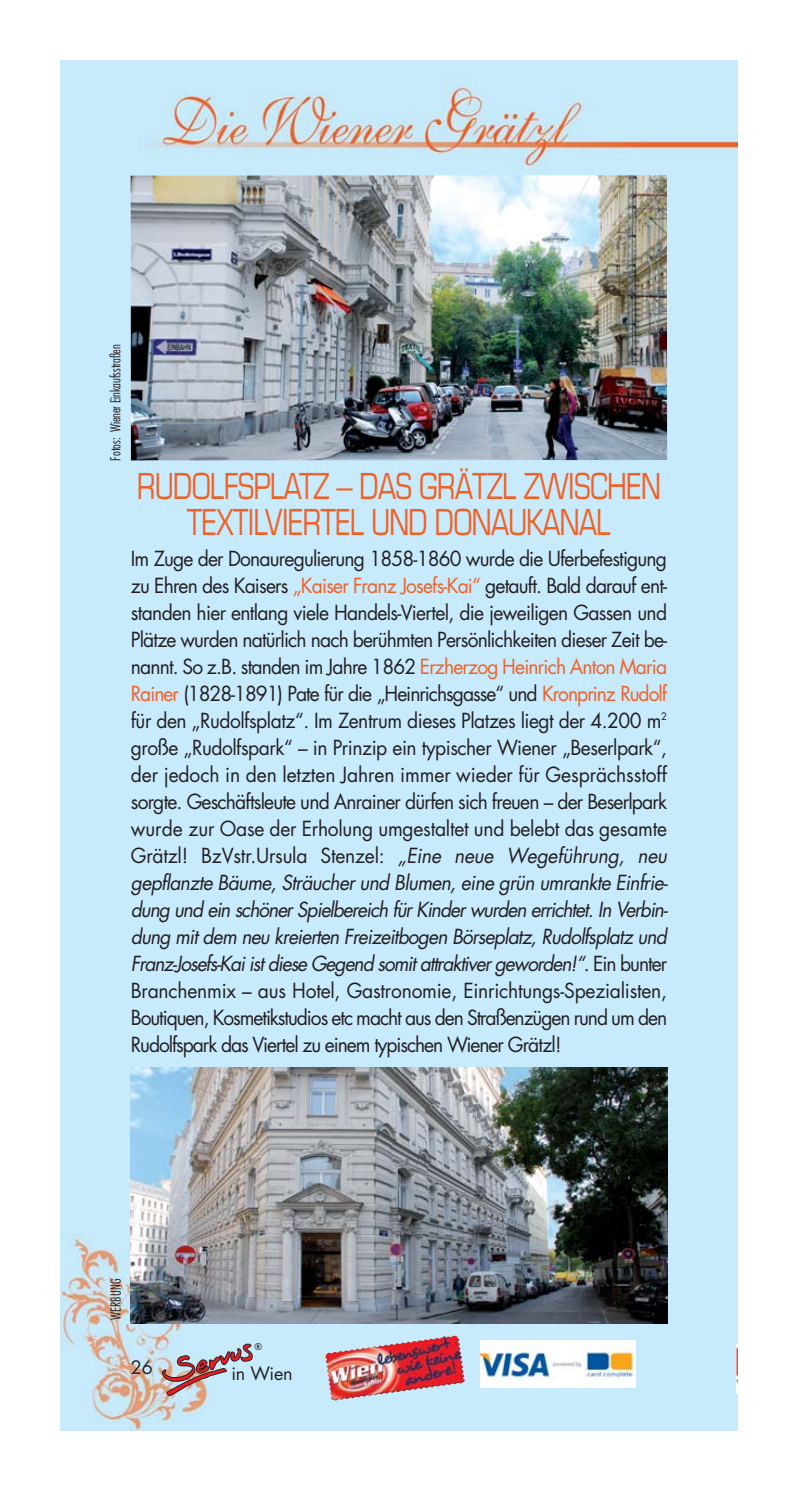
<style>
.page{position:relative;width:798px;height:1499px;background:#fff}
.page>*{position:absolute;margin:0;border:0;box-sizing:border-box;transform-origin:0 0}
.t1{font:condensed 36px/36px "Eurostile";letter-spacing:-.04em;color:#f16124;text-align:center;scale:.9 1}
.t2{font:20.25px/27px "Futura";letter-spacing:-.045em;color:#231f20;scale:.95 1}
.t3{font:18px "Futura";letter-spacing:-.015em;color:#231f20}
.t4{font:300 condensed 13.5px "Futura";letter-spacing:-.01em;color:#231f20}
.t5{font:300 condensed 13.5px "Futura";letter-spacing:.01em;color:#231f20}
.t6{font:500 9px "Futura";color:#231f20}
.s1{color:#f16124}
.s2{font-style:italic}
</style>
<div class="page">
<div style="left:61px;top:61px;width:676px;height:1369px;background:#c7eafd"></div>
<svg style="left:162px;top:1343px;width:95px;height:53px;background:#bcb5c0"></svg>
<div style="left:480px;top:1340px;width:155px;height:47px;background:#fff"></div>
<img style="left:480px;top:1345px;width:155px;height:35px">
<img style="left:456px;top:1336px;width:5px;height:20px">
<hr style="left:736px;top:1345px;width:1px;height:48px;background:#fff">
<img style="left:736px;top:1347px;width:1px;height:35px">
<img style="left:131px;top:1068px;width:535px;height:255px">
<img style="left:131px;top:175px;width:535px;height:285px">
<p class="t4" style="left:110px;top:461px;width:118px;rotate:-90deg">Fotos: Wiener Einkaufsstraßen</p>
<h1 class="t1" style="left:137px;top:472px;width:583px">RUDOLFSPLATZ – DAS GRÄTZL ZWISCHEN<br>TEXTILVIERTEL UND DONAUKANAL</h1>
<p class="t2" style="left:131px;top:546px;width:569px">Im Zuge der Donauregulierung 1858-1860 wurde die Uferbefestigung zu Ehren des Kaisers <span class="s1">„Kaiser Franz Josefs-Kai“</span> getauft. Bald darauf ent&shy;standen hier entlang viele Handels-Viertel, die jeweiligen Gassen und Plätze wurden natürlich nach berühmten Persönlichkeiten dieser Zeit be&shy;nannt. So z.B. standen im Jahre 1862 <span class="s1">Erzherzog Heinrich Anton Maria Rainer</span> (1828-1891) Pate für die „Heinrichsgasse“ und <span class="s1">Kronprinz Rudolf </span>für den „Rudolfsplatz“. Im Zentrum dieses Platzes liegt der 4.200 m<sup>2 </sup>große „Rudolfspark“ – in Prinzip ein typischer Wiener „Beserlpark“, der jedoch in den letzten Jahren immer wieder für Gesprächsstoff sorgte. Geschäftsleute und Anrainer dürfen sich freuen – der Beserlpark wurde zur Oase der Erholung umgestaltet und belebt das gesamte Grätzl! BzVstr.Ursula Stenzel: <span class="s2">„Eine neue Wegeführung, neu gepflanzte Bäume, Sträucher und Blumen, eine grün umrankte Einfrie&shy;dung und ein schönerSpielbereich fürKinderwurden errichtet.In Verbin&shy;dung mit dem neu kreierten Freizeitbogen Börseplatz, Rudolfsplatz und Franz-Josefs-Kaiistdiese Gegend somitattraktivergeworden!“</span>. E i n b u n t e r Branchenmix – aus Hotel, Gastronomie, Einrichtungs-Spezialisten, Boutiquen, Kosmetikstudios etc macht aus den Straßenzügen rund um den Rudolfspark das Viertel zu einem typischen Wiener Grätzl!</p>
<p class="t5" style="left:110px;top:1320px;width:43px;rotate:-90deg">WERBUNG</p>
<p class="t3" style="left:131px;top:1359px;width:23px">26</p>
<p class="t6" style="left:254px;top:1342px;width:9px">®</p>
<p class="t3" style="left:231px;top:1365px;width:63px">in Wien</p>
</div>
